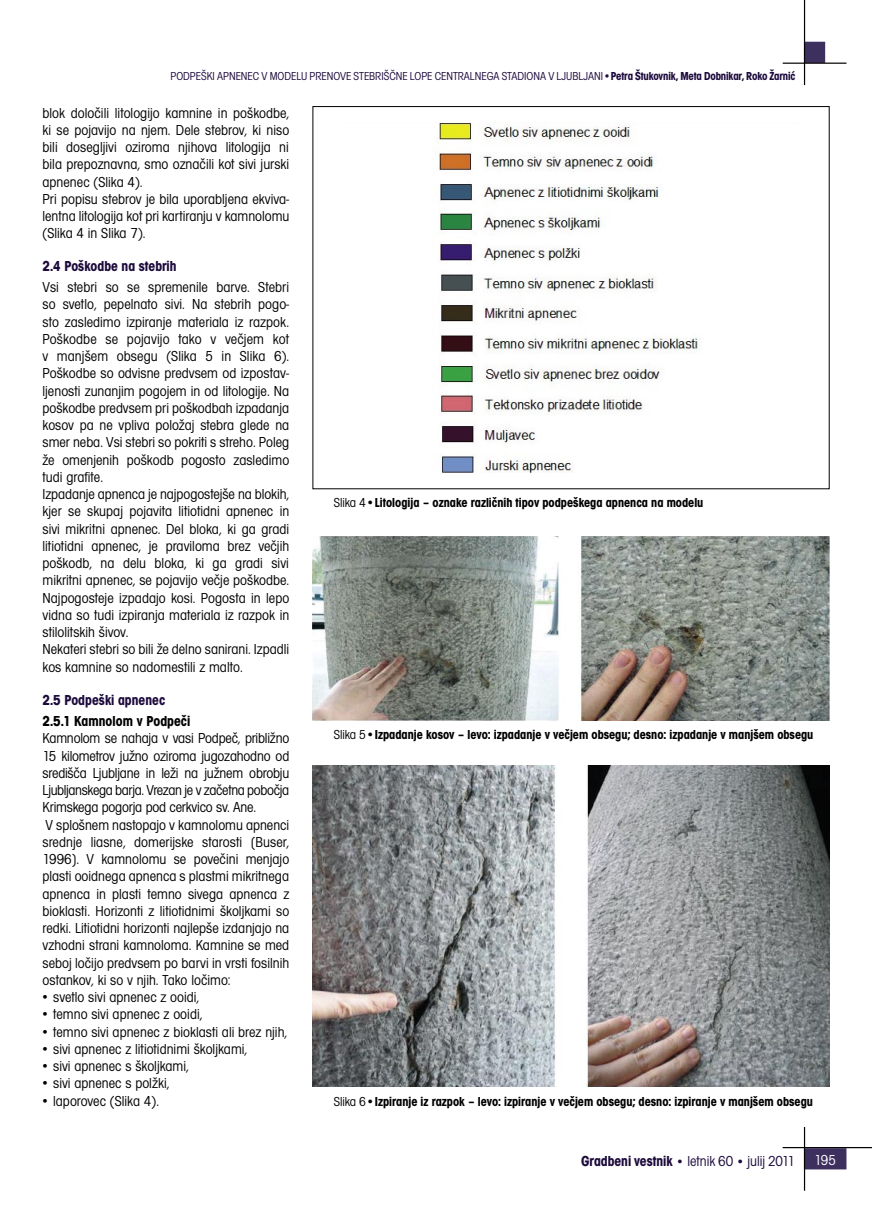
<style>
.page{position:relative;width:872px;height:1212px;background:#fff}
.page>*{position:absolute;margin:0;border:0;box-sizing:border-box;transform-origin:0 0}
.Osnovni_tekst{font:condensed 15px/17.2px "Avant Gar Got Itc TEE";color:#000;text-align:justify}
.Osnovni_tekst_tab{font:condensed 15px "Avant Gar Got Itc TEE";color:#000}
.Osnovni_PK{font:700 condensed 15px "Avant Gar Got Itc TEE";color:#1c0a3c}
.t1{font:condensed 15px "Avant Gar Got Itc TEE";color:#1c0a3c}
.Osnovni_tekst-2{font:700 condensed 15px "Avant Gar Got Itc TEE";color:#000}
.t2{font:condensed 15px "Avant Gar Got Itc TEE";color:#fff}
.Podpisi{font:700 condensed 13.5px "Avant Gar Got Itc TEE";color:#000}
._24_25{font:condensed 12px "Avant Gar Got Itc TEE";color:#1c0a3c}
.s1{font-weight:700}
.s2{font-family:"Nimbus San LCY";font-stretch:normal}
.s3{font-weight:400}
.s4{font-weight:700;font-size:13.5px}
</style>
<div class="page">
<div style="left:804px;top:1149px;width:41px;height:20px;background:#3d305e"></div>
<div style="left:804px;top:1148px;width:42px;height:21px;border:2px solid #3d305e"></div>
<hr style="left:782px;top:1147px;width:90px;height:1px;background:#000">
<hr style="left:804px;top:1127px;width:1px;height:64px;background:#000">
<div style="left:804px;top:42px;width:20px;height:20px;background:#3d305e"></div>
<div style="left:804px;top:42px;width:21px;height:21px;border:2px solid #3d305e"></div>
<hr style="left:782px;top:63px;width:64px;height:1px;background:#000">
<hr style="left:804px;top:0;width:1px;height:85px;background:#000">
<img style="left:313px;top:536px;width:516px;height:184px">
<img style="left:438px;top:122px;width:263px;height:351px">
<img style="left:313px;top:765px;width:516px;height:321px">
<p class="_24_25" style="left:170px;top:70px;width:626px">PODPEŠKI APNENEC V MODELU PRENOVE STEBRIŠČNE LOPE CENTRALNEGA STADIONA V LJUBLJANI•<span class="s1">Petra Štukovnik, Meta Dobnikar, Roko Žarnić</span></p>
<p class="Osnovni_tekst" style="left:43px;top:104px;width:248px">blok določili litologijo kamnine in poškodbe, ki se pojavijo na njem. Dele stebrov, ki niso bili dosegljivi oziroma njihova litologija ni bila prepoznavna, smo označili kot sivi jurski apnenec (Slika 4).</p>
<p class="Osnovni_tekst" style="left:43px;top:190px;width:248px">Pri popisu stebrov je bila uporabljena ekviva&shy;lentna litologija kot pri kartiranju v kamnolomu (Slika 4 in Slika 7).</p>
<p class="Osnovni_PK" style="left:43px;top:257px;width:136px">2.4 Poškodbe na stebrih</p>
<p class="Osnovni_tekst" style="left:43px;top:279px;width:248px">Vsi stebri so se spremenile barve. Stebri so svetlo, pepelnato sivi. Na stebrih pogo&shy;sto zasledimo izpiranje materiala iz razpok.<br>Poškodbe se pojavijo tako v večjem kot v manjšem obsegu (Slika 5 in Slika 6).<br>Poškodbe so odvisne predvsem od izpostav&shy;ljenosti zunanjim pogojem in od litologije. Na poškodbe predvsem pri poškodbah izpadanja kosov pa ne vpliva položaj stebra glede na smer neba. Vsi stebri so pokriti s streho. Poleg že omenjenih poškodb pogosto zasledimo tudi grafite.</p>
<p class="Osnovni_tekst" style="left:43px;top:486px;width:248px">Izpadanje apnenca je najpogostejše na blokih, kjer se skupaj pojavita litiotidni apnenec in sivi mikritni apnenec. Del bloka, ki ga gradi litiotidni apnenec, je praviloma brez večjih poškodb, na delu bloka, ki ga gradi sivi mikritni apnenec, se pojavijo večje poškodbe.<br>Najpogosteje izpadajo kosi. Pogosta in lepo vidna so tudi izpiranja materiala iz razpok in stilolitskih šivov.</p>
<p class="Osnovni_tekst" style="left:43px;top:641px;width:248px">Nekateri stebri so bili že delno sanirani. Izpadli kos kamnine so nadomestili z malto.</p>
<p class="Osnovni_PK" style="left:43px;top:691px;width:124px">2.5 Podpeški apnenec</p>
<p class="Osnovni_tekst-2" style="left:43px;top:712px;width:149px">2.5.1 Kamnolom v Podpeči</p>
<p class="Osnovni_tekst" style="left:43px;top:730px;width:248px">Kamnolom se nahaja v vasi Podpeč, približno 15 kilometrov južno oziroma jugozahodno od središča Ljubljane in leži na južnem obrobju Ljubljanskega barja. Vrezan je v začetna pobočja Krimskega pogorja pod cerkvico sv. Ane.</p>
<p class="Osnovni_tekst" style="left:43px;top:816px;width:248px">V splošnem nastopajo v kamnolomu apnenci srednje liasne, domerijske starosti [Buser, 1996]. V kamnolomu se povečini menjajo plasti ooidnega apnenca s plastmi mikritnega apnenca in plasti temno sivega apnenca z bioklasti. Horizonti z litiotidnimi školjkami so redki. Litiotidni horizonti najlepše izdanjajo na vzhodni strani kamnoloma. Kamnine se med seboj ločijo predvsem po barvi in vrsti fosilnih ostankov, ki so v njih. Tako ločimo:</p>
<p class="Osnovni_tekst_tab" style="left:43px;top:989px;width:158px"><span class="s2">•</span> svetlo sivi apnenec z ooidi,</p>
<p class="Osnovni_tekst_tab" style="left:43px;top:1006px;width:161px"><span class="s2">•</span> temno sivi apnenec z ooidi,</p>
<p class="Osnovni_tekst_tab" style="left:43px;top:1023px;width:246px"><span class="s2">•</span> temno sivi apnenec z bioklasti ali brez njih,</p>
<p class="Osnovni_tekst_tab" style="left:43px;top:1040px;width:206px"><span class="s2">•</span> sivi apnenec z litiotidnimi školjkami,</p>
<p class="Osnovni_tekst_tab" style="left:43px;top:1058px;width:148px"><span class="s2">•</span> sivi apnenec s školjkami,</p>
<p class="Osnovni_tekst_tab" style="left:43px;top:1075px;width:128px"><span class="s2">•</span> sivi apnenec s polžki,</p>
<p class="Osnovni_tekst_tab" style="left:43px;top:1092px;width:118px"><span class="s2">•</span> laporovec (Slika 4).</p>
<p class="Podpisi" style="left:334px;top:495px;width:371px"><span class="s3">Slika 4•</span>Litologija – oznake različnih tipov podpeškega apnenca na modelu</p>
<p class="Podpisi" style="left:334px;top:727px;width:481px"><span class="s3">Slika 5•</span>Izpadanje kosov – levo: izpadanje v večjem obsegu; desno: izpadanje v manjšem obsegu</p>
<p class="Podpisi" style="left:334px;top:1093px;width:480px"><span class="s3">Slika 6•</span>Izpiranje iz razpok – levo: izpiranje v večjem obsegu; desno: izpiranje v manjšem obsegu</p>
<p class="t1" style="left:581px;top:1152px;width:215px"><span class="s1">Gradbeni vestnik</span> <span class="s4">•</span> letnik 60 <span class="s4">•</span> julij 2011</p>
<p class="t2" style="left:814px;top:1152px;width:23px">195</p>
</div>
